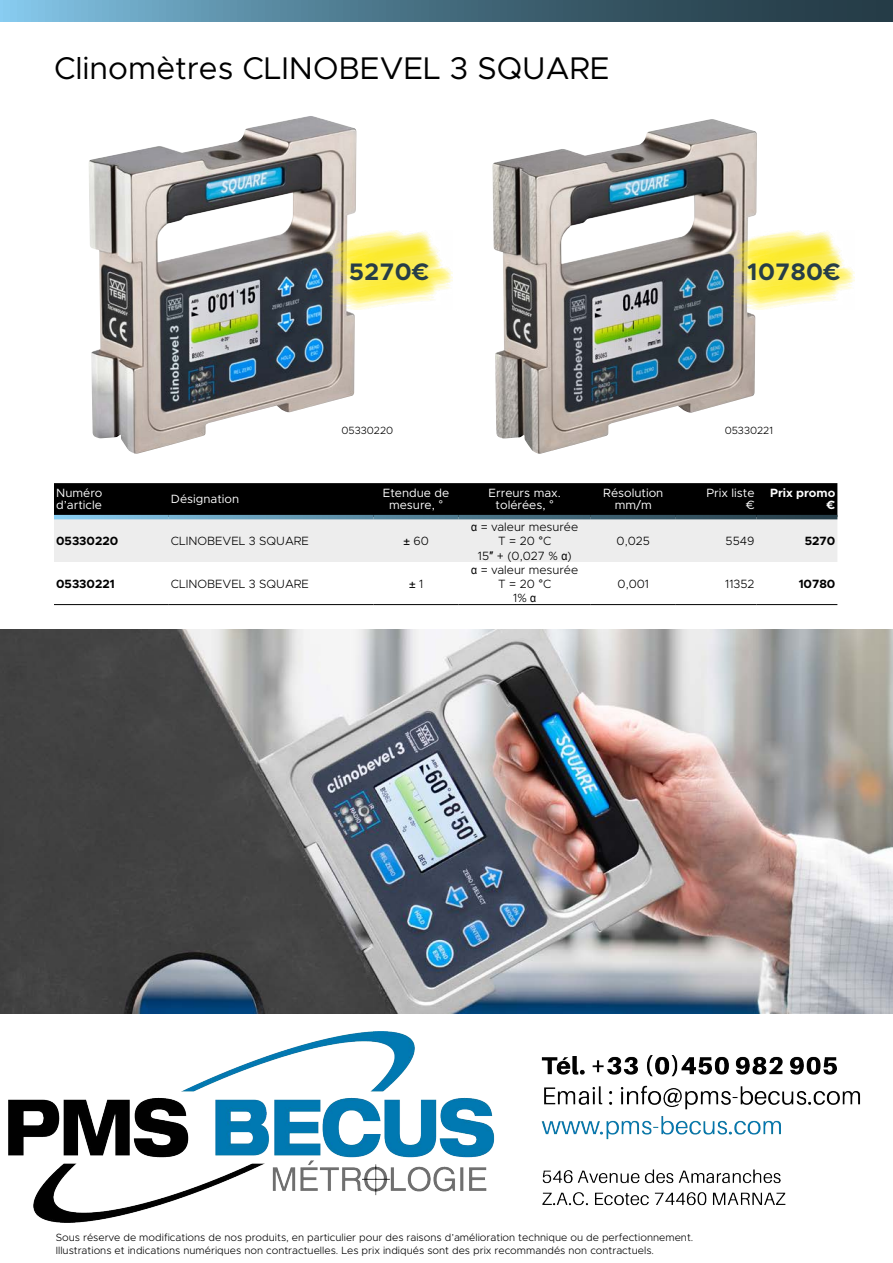
<style>
.page{position:relative;width:893px;height:1263px;background:#fff}
.page>*{position:absolute;margin:0;border:0;box-sizing:border-box;transform-origin:0 0}
.t1{font:31.5px "Metropolis";color:#000}
.t2{font:700 24px "Metropolis";letter-spacing:.025em;color:#263d47}
.t3{font:300 12px/14.4px "Metropolis";color:#000;text-align:center}
.t4{font:12px/12px "Metropolis";color:#fff;text-align:center}
.t5{font:700 12px "Metropolis";color:#000}
.t6{font:700 12px/12px "Metropolis";color:#fff;text-align:right}
.t7{font:12px "Arial Narrow";color:#000}
.t8{font:300 10.5px/12.6px "Metropolis";color:#000}
.s1{font-family:"Arial"}
.s2{font-family:"Arial Narrow";font-weight:400}
.s3{font-family:"Arial";font-weight:400}
.s4{font-family:"Metropolis";font-weight:300}
</style>
<div class="page">
<img style="left:89px;top:116px;width:268px;height:338px">
<img style="left:492px;top:119px;width:265px;height:335px">
<svg style="left:0;top:0;width:893px;height:21px;background:#4a7387"></svg>
<img style="left:0;top:629px;width:893px;height:384px">
<img style="left:325px;top:230px;width:128px;height:80px">
<img style="left:727px;top:230px;width:128px;height:80px">
<svg style="left:54px;top:483px;width:783px;height:79px;background:#878788"></svg>
<svg style="left:54px;top:515px;width:115px;height:4px"></svg>
<svg style="left:169px;top:515px;width:205px;height:4px"></svg>
<hr style="left:374px;top:515px;width:85px;height:4px;background:#528197">
<svg style="left:459px;top:515px;width:132px;height:4px"></svg>
<hr style="left:591px;top:515px;width:85px;height:4px;background:#395a6a">
<hr style="left:676px;top:515px;width:81px;height:4px;background:#314d5b">
<hr style="left:757px;top:515px;width:80px;height:4px;background:#29424d">
<hr style="left:54px;top:604px;width:115px;height:1px;background:#000">
<hr style="left:169px;top:604px;width:205px;height:1px;background:#000">
<hr style="left:374px;top:604px;width:85px;height:1px;background:#000">
<hr style="left:459px;top:604px;width:132px;height:1px;background:#000">
<hr style="left:591px;top:604px;width:85px;height:1px;background:#000">
<hr style="left:676px;top:604px;width:81px;height:1px;background:#000">
<hr style="left:757px;top:604px;width:80px;height:1px;background:#000">
<img style="left:9px;top:1031px;width:852px;height:192px">
<h1 class="t1" style="left:54px;top:49px;width:557px">Clinomètres CLINOBEVEL 3 SQUARE</h1>
<h2 class="t2" style="left:349px;top:256px;width:82px">5270€</h2>
<h2 class="t2" style="left:747px;top:256px;width:95px">10780€</h2>
<p class="t8" style="left:341px;top:424px;width:53px">05330220</p>
<p class="t8" style="left:725px;top:424px;width:50px">05330221</p>
<p class="t4" style="left:56px;top:487px;width:48px;text-align:left">Numéro d’article</p>
<p class="t4" style="left:171px;top:493px;width:70px">Désignation</p>
<p class="t4" style="left:383px;top:487px;width:68px">Etendue de mesure, <span class="s1">°</span></p>
<p class="t4" style="left:489px;top:487px;width:74px">Erreurs max. tolérées, <span class="s1">°</span></p>
<p class="t4" style="left:603px;top:487px;width:62px">Résolution mm/m</p>
<p class="t4" style="left:706px;top:487px;width:50px;text-align:right">Prix liste €</p>
<p class="t6" style="left:770px;top:487px;width:67px">Prix promo €</p>
<p class="t5" style="left:56px;top:534px;width:64px">05330220</p>
<p class="t3" style="left:171px;top:534px;width:140px">CLINOBEVEL 3 SQUARE</p>
<p class="t3" style="left:403px;top:534px;width:27px"><span class="s2">±</span> 60</p>
<p class="t3" style="left:471px;top:520px;width:109px"><span class="s2">α</span> = valeur mesurée<br>T = 20 <span class="s2">°</span>C<br>15<span class="s3">″</span> + (0,027 % <span class="s2">α</span>)</p>
<p class="t3" style="left:617px;top:534px;width:35px">0,025</p>
<p class="t3" style="left:726px;top:534px;width:30px">5549</p>
<p class="t5" style="left:805px;top:534px;width:32px">5270</p>
<p class="t5" style="left:56px;top:576px;width:60px">05330221</p>
<p class="t3" style="left:171px;top:577px;width:140px">CLINOBEVEL 3 SQUARE</p>
<p class="t7" style="left:409px;top:575px;width:16px">± <span class="s4">1</span></p>
<p class="t3" style="left:471px;top:562px;width:109px"><span class="s2">α</span> = valeur mesurée<br>T = 20 <span class="s2">°</span>C<br>1% <span class="s2">α</span></p>
<p class="t3" style="left:618px;top:577px;width:33px">0,001</p>
<p class="t3" style="left:725px;top:577px;width:31px">11352</p>
<p class="t5" style="left:799px;top:576px;width:38px">10780</p>
<p class="t8" style="left:56px;top:1231px;width:639px">Sous réserve de modifications de nos produits, en particulier pour des raisons d’amélioration technique ou de perfectionnement.<br>Illustrations et indications numériques non contractuelles. Les prix indiqués sont des prix recommandés non contractuels.</p>
</div>
